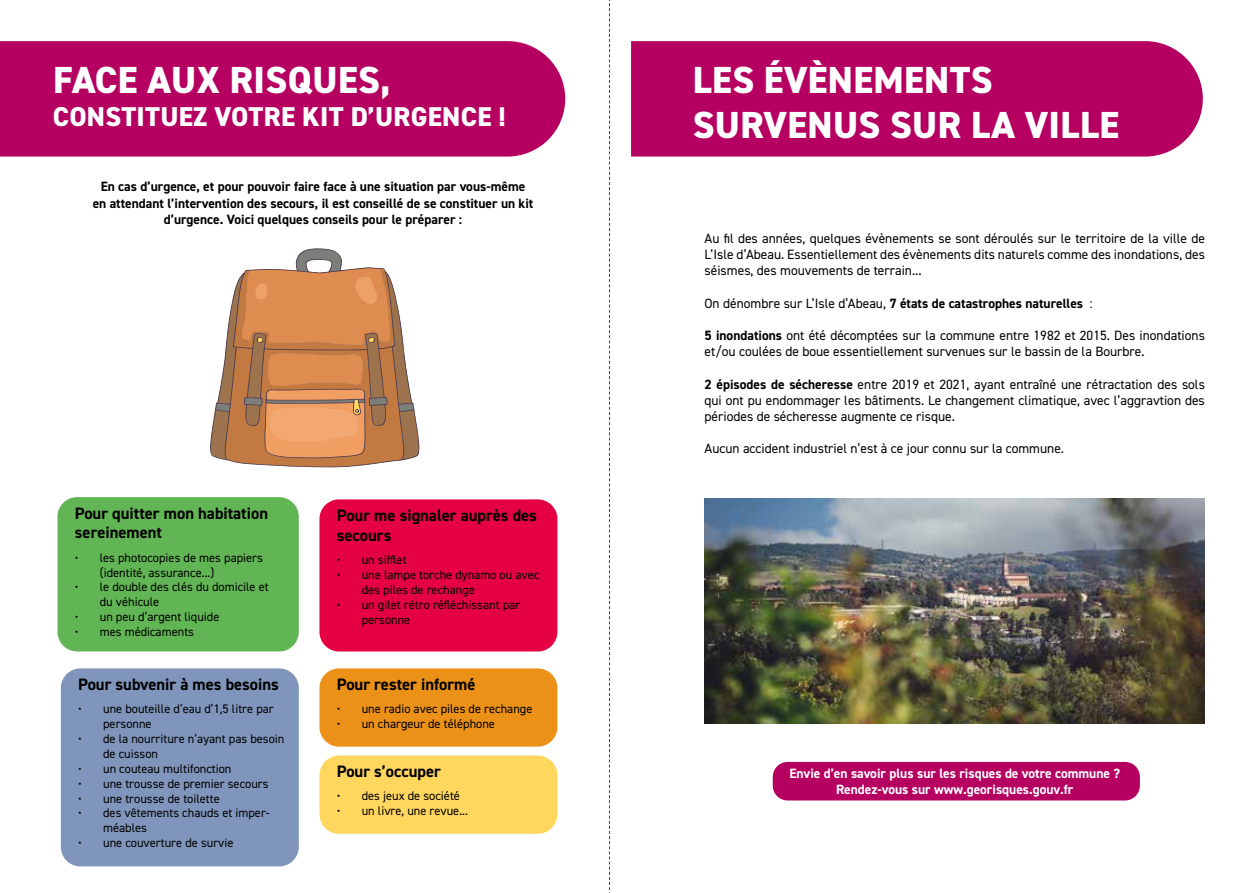
<style>
.page{position:relative;width:1259px;height:893px;background:#fff}
.page>*{position:absolute;margin:0;border:0;box-sizing:border-box;transform-origin:0 0}
.t1{font:800 37.8px/45.3px "DIN2014";letter-spacing:.01em;color:#fff}
.t2{font:800 27.3px "DIN2014";letter-spacing:.01em;color:#fff}
.t3{font:700 16.65px/20px "DIN2014";color:#000}
.t4{font:13.5px/16.2px "DIN2014";color:#000;text-align:justify}
.t5{font:700 13.5px/16.2px "DIN2014";color:#000;text-align:center}
.t6{font:700 13.5px/16.2px "DIN2014";color:#fff;text-align:center}
.t7{font:12.45px/14.9px "DIN2014";color:#000}
.s1{font-weight:400}
.s2{font-weight:700}
</style>
<div class="page">
<div style="left:0;top:41px;width:565px;height:116px;background:#b50061"></div>
<svg style="left:210px;top:248px;width:209px;height:219px"></svg>
<div style="left:57px;top:497px;width:242px;height:154px;background:#62b554;border-radius:20px"></div>
<div style="left:319px;top:499px;width:238px;height:152px;background:#e50043;border-radius:20px"></div>
<div style="left:61px;top:668px;width:238px;height:198px;background:#8095bb;border-radius:20px"></div>
<div style="left:319px;top:668px;width:238px;height:79px;background:#eb9118;border-radius:20px"></div>
<div style="left:319px;top:755px;width:238px;height:79px;background:#ffd65e;border-radius:20px"></div>
<div style="left:631px;top:41px;width:571px;height:116px;background:#b50061"></div>
<img style="left:704px;top:498px;width:501px;height:225px">
<div style="left:773px;top:762px;width:367px;height:38px;background:#b50061;border-radius:15px"></div>
<svg style="left:609px;top:0;width:1px;height:893px"></svg>
<h1 class="t1" style="left:53px;top:57px;width:339px">FACE AUX RISQUES,</h1>
<h2 class="t2" style="left:53px;top:98px;width:454px">CONSTITUEZ VOTRE KIT D’URGENCE !</h2>
<p class="t5" style="left:93px;top:178px;width:442px">En cas d’urgence, et pour pouvoir faire face à une situation par vous-même en attendant l’intervention des secours, il est conseillé de se constituer un kit d’urgence. Voici quelques conseils pour le préparer :</p>
<p class="t3" style="left:75px;top:503px;width:195px">Pour quitter mon habitation sereinement</p>
<p class="t7" style="left:100px;top:550px;width:165px;text-indent:-25px">• les photocopies de mes papiers (identité, assurance...)</p>
<p class="t7" style="left:100px;top:579px;width:170px;text-indent:-25px">• le double des clés du domicile et du véhicule</p>
<p class="t7" style="left:75px;top:609px;width:146px">• un peu d’argent liquide</p>
<p class="t7" style="left:75px;top:624px;width:121px">• mes médicaments</p>
<p class="t3" style="left:78px;top:674px;width:202px">Pour subvenir à mes besoins</p>
<p class="t7" style="left:103px;top:701px;width:172px;text-indent:-25px">• une bouteille d’eau d’1,5 litre par personne</p>
<p class="t7" style="left:103px;top:731px;width:183px;text-indent:-25px">• de la nourriture n’ayant pas besoin de cuisson</p>
<p class="t7" style="left:78px;top:761px;width:155px">• un couteau multifonction</p>
<p class="t7" style="left:78px;top:776px;width:192px">• une trousse de premier secours</p>
<p class="t7" style="left:78px;top:791px;width:143px">• une trousse de toilette</p>
<p class="t7" style="left:103px;top:805px;width:168px;text-indent:-25px">• des vêtements chauds et imper&shy;méables</p>
<p class="t7" style="left:78px;top:835px;width:157px">• une couverture de survie</p>
<p class="t3" style="left:337px;top:505px;width:202px">Pour me signaler auprès des secours</p>
<p class="t7" style="left:337px;top:552px;width:71px">• un sifflet</p>
<p class="t7" style="left:362px;top:567px;width:179px;text-indent:-25px">• une lampe torche dynamo ou avec des piles de rechange</p>
<p class="t7" style="left:362px;top:597px;width:160px;text-indent:-25px">• un gilet rétro réfléchissant par personne</p>
<p class="t3" style="left:337px;top:674px;width:140px">Pour rester informé</p>
<p class="t7" style="left:337px;top:701px;width:197px">• une radio avec piles de rechange</p>
<p class="t7" style="left:337px;top:716px;width:160px">• un chargeur de téléphone</p>
<p class="t3" style="left:337px;top:761px;width:105px">Pour s’occuper</p>
<p class="t7" style="left:337px;top:788px;width:125px">• des jeux de société</p>
<p class="t7" style="left:337px;top:803px;width:133px">• un livre, une revue...</p>
<h1 class="t1" style="left:693px;top:57px;width:428px">LES ÉVÈNEMENTS<br>SURVENUS SUR LA VILLE</h1>
<p class="t4" style="left:704px;top:230px;width:502px">Au fil des années, quelques évènements se sont déroulés sur le territoire de la ville de L’Isle d’Abeau. Essentiellement des évènements dits naturels comme des inondations, des séismes, des mouvements de terrain...</p>
<p class="t5" style="left:704px;top:295px;width:390px"><span class="s1">On dénombre sur L’Isle d’Abeau,</span> 7 états de catastrophes naturelles <span class="s1">:</span></p>
<p class="t4" style="left:704px;top:327px;width:502px"><span class="s2">5 inondations</span> ont été décomptées sur la commune entre 1982 et 2015. Des inondations et/ou coulées de boue essentiellement survenues sur le bassin de la Bourbre.</p>
<p class="t4" style="left:704px;top:375px;width:502px"><span class="s2">2 épisodes de sécheresse</span> entre 2019 et 2021, ayant entraîné une rétractation des sols qui ont pu endommager les bâtiments. Le changement climatique, avec l’aggravtion des périodes de sécheresse augmente ce risque.</p>
<p class="t4" style="left:704px;top:440px;width:361px">Aucun accident industriel n’est à ce jour connu sur la commune.</p>
<p class="t6" style="left:789px;top:765px;width:332px">Envie d’en savoir plus sur les risques de votre commune ?<br>Rendez-vous sur www.georisques.gouv.fr</p>
</div>
